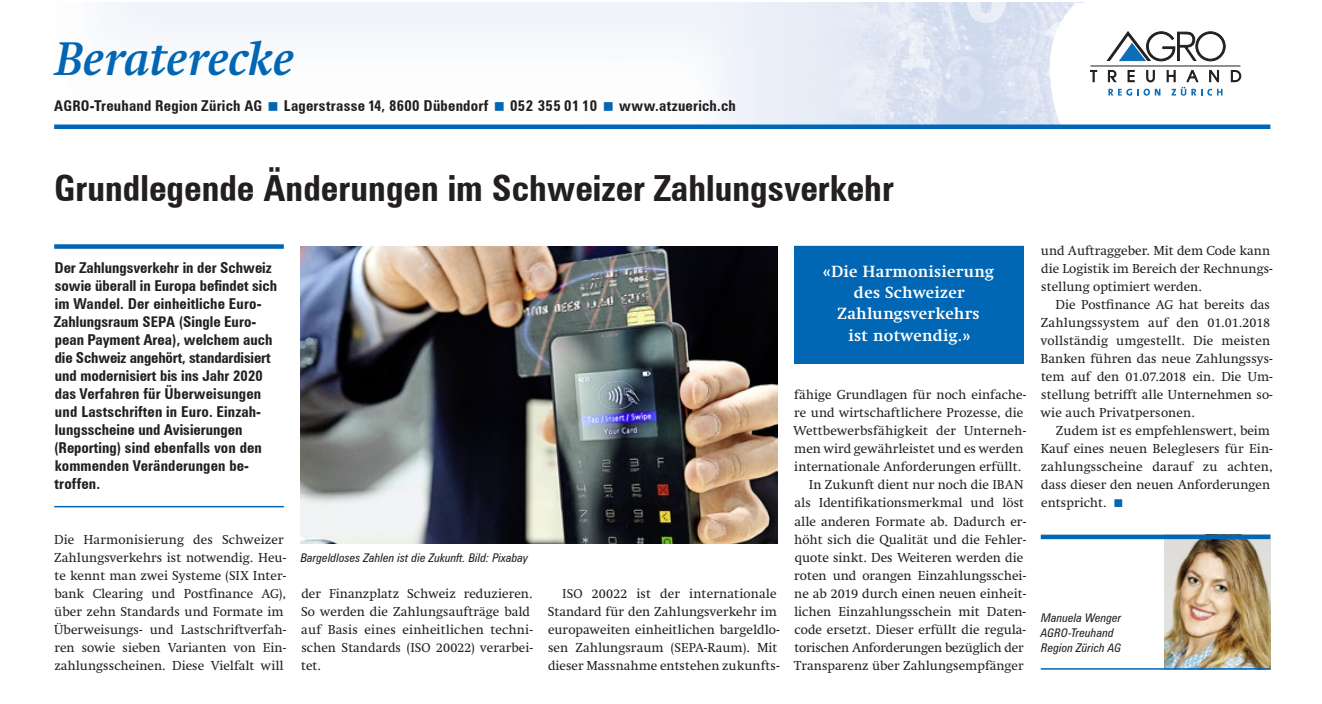
<style>
.page{position:relative;width:1322px;height:704px;background:#fff}
.page>*{position:absolute;margin:0;border:0;box-sizing:border-box;transform-origin:0 0}
.t1{font:italic 700 48px "Swift LT Pro";color:#0166b3}
.t2{font:700 condensed 36px "Zurich BT";color:#231f20}
.t3{font:700 16.5px/21.3px "Swift LT Pro";letter-spacing:.015em;color:#fff;text-align:center}
.t4{font:700 condensed 15px/18px "Zurich BT";color:#231f20}
.t5{font:13.35px/18px "Swift LT Pro";color:#231f20}
.t6{font:italic condensed 12px/15px "Zurich BT";letter-spacing:.01em;color:#231f20}
.s1{font-size:14.7px}
.s2{color:#0166b3}
.s3{font-size:13.05px}
.s4{font-size:11.7px}
</style>
<div class="page">
<svg style="left:54px;top:244px;width:230px;height:4px"></svg>
<hr style="left:54px;top:505px;width:230px;height:2px;background:#0166b3">
<div style="left:794px;top:237px;width:230px;height:126px;background:#0166b3"></div>
<div style="left:790px;top:237px;width:238px;height:9px;background:#fff"></div>
<img style="left:1164px;top:539px;width:106px;height:128px">
<div style="left:1041px;top:534px;width:229px;height:5px;background:#0166b3"></div>
<hr style="left:1041px;top:667px;width:229px;height:2px;background:#0166b3">
<img style="left:301px;top:246px;width:476px;height:297px">
<img style="left:103px;top:3px;width:947px;height:121px">
<div style="left:54px;top:124px;width:1216px;height:5px;background:#0166b3"></div>
<svg style="left:1050px;top:3px;width:220px;height:122px"></svg>
<h1 class="t1" style="left:54px;top:30px;width:246px">Beraterecke</h1>
<p class="t4" style="left:54px;top:96px;width:683px"><span class="s1">AGRO</span>-Treuhand Region Zürich <span class="s1">AG</span> <span class="s2">■</span> Lagerstrasse 14, 8600 Dübendorf <span class="s2">■</span> 052 355 01 10 <span class="s2">■</span> www.atzuerich.ch</p>
<h2 class="t2" style="left:54px;top:166px;width:841px">Grundlegende Änderungen im Schweizer Zahlungsverkehr</h2>
<p class="t4" style="left:54px;top:258px;width:225px">Der Zahlungsverkehr in der Schweiz sowie überall in Europa befindet sich im Wandel. Der einheitliche Euro-<br>Zahlungsraum <span class="s1">SEPA</span> (Single Euro&shy;pean Payment Area), welchem auch die Schweiz angehört, standardisiert und modernisiert bis ins Jahr <span class="s1">2020 </span>das Verfahren für Überweisungen und Lastschriften in Euro. Einzah&shy;lungsscheine und Avisierungen (Reporting) sind ebenfalls von den kommenden Veränderungen be&shy;troffen.</p>
<p class="t5" style="left:54px;top:529px;width:234px">Die Harmonisierung des Schweizer Zahlungsverkehrs ist notwendig. Heu&shy;te kennt man zwei Systeme (<span class="s3">SIX</span> Inter&shy;bank Clearing und Postfinance <span class="s3">AG</span>), über zehn Standards und Formate im Überweisungs- und Lastschriftverfah&shy;ren sowie sieben Varianten von Ein&shy;zahlungsscheinen. Diese Vielfalt will</p>
<p class="t3" style="left:823px;top:260px;width:173px">«Die Harmonisierung des Schweizer<br>Zahlungsverkehrs<br>ist notwendig.»</p>
<p class="t6" style="left:301px;top:549px;width:229px">Bargeldloses Zahlen ist die Zukunft. Bild: Pixabay</p>
<p class="t5" style="left:301px;top:583px;width:233px">der Finanzplatz Schweiz reduzieren.<br>So werden die Zahlungsaufträge bald auf Basis eines einheitlichen techni&shy;schen Standards (<span class="s3">ISO 20022</span>) verarbei&shy;tet.</p>
<p class="t5" style="left:548px;top:583px;width:233px;text-indent:14px"><span class="s3">ISO 20022</span> ist der internationale Standard für den Zahlungsverkehr im europaweiten einheitlichen bargeldlo&shy;sen Zahlungsraum (<span class="s3">SEPA</span>-Raum). Mit dieser Massnahme entstehen zukunfts-</p>
<p class="t5" style="left:794px;top:385px;width:233px">fähige Grundlagen für noch einfache-</p>
<p class="t5" style="left:794px;top:403px;width:231px">re und wirtschaftlichere Prozesse, die</p>
<p class="t5" style="left:793px;top:421px;width:234px">Wettbewerbsfähigkeit der Unterneh-</p>
<p class="t5" style="left:794px;top:439px;width:231px">men wird gewährleistet und es werden</p>
<p class="t5" style="left:794px;top:457px;width:228px">internationale Anforderungen erfüllt.</p>
<p class="t5" style="left:809px;top:475px;width:216px">In Zukunft dient nur noch die <span class="s3">IBAN</span></p>
<p class="t5" style="left:794px;top:493px;width:231px">als Identifikationsmerkmal und löst</p>
<p class="t5" style="left:794px;top:511px;width:233px">alle anderen Formate ab. Dadurch er-</p>
<p class="t5" style="left:794px;top:529px;width:234px">höht sich die Qualität und die Fehler-</p>
<p class="t5" style="left:795px;top:547px;width:230px">quote sinkt. Des Weiteren werden die</p>
<p class="t5" style="left:794px;top:565px;width:233px">roten und orangen Einzahlungsschei-</p>
<p class="t5" style="left:794px;top:583px;width:233px">ne ab <span class="s3">2019</span> durch einen neuen einheit-</p>
<p class="t5" style="left:794px;top:601px;width:234px">lichen Einzahlungsschein mit Daten-</p>
<p class="t5" style="left:795px;top:619px;width:233px">code ersetzt. Dieser erfüllt die regula-</p>
<p class="t5" style="left:794px;top:637px;width:231px">torischen Anforderungen bezüglich der</p>
<p class="t5" style="left:794px;top:655px;width:231px">Transparenz über Zahlungsempfänger</p>
<p class="t5" style="left:1041px;top:241px;width:234px">und Auftraggeber. Mit dem Code kann die Logistik im Bereich der Rechnungs&shy;stellung optimiert werden.</p>
<p class="t5" style="left:1040px;top:295px;width:234px;text-indent:15px">Die Postfinance <span class="s3">AG</span> hat bereits das Zahlungssystem auf den <span class="s3">01</span>.<span class="s3">01</span>.<span class="s3">2018 </span>vollständig umgestellt. Die meisten Banken führen das neue Zahlungssys&shy;tem auf den <span class="s3">01</span>.<span class="s3">07</span>.<span class="s3">2018</span> ein. Die Um&shy;stellung betrifft alle Unternehmen so&shy;wie auch Privatpersonen.</p>
<p class="t5" style="left:1041px;top:421px;width:234px;text-indent:15px">Zudem ist es empfehlenswert, beim<br>Kauf eines neuen Beleglesers für Ein&shy;zahlungsscheine darauf zu achten, dass dieser den neuen Anforderungen entspricht. <span class="s2">■</span></p>
<p class="t6" style="left:1041px;top:609px;width:82px">Manuela Wenger<br><span class="s4">AGRO</span>-Treuhand<br>Region Zürich <span class="s4">AG</span></p>
</div>
